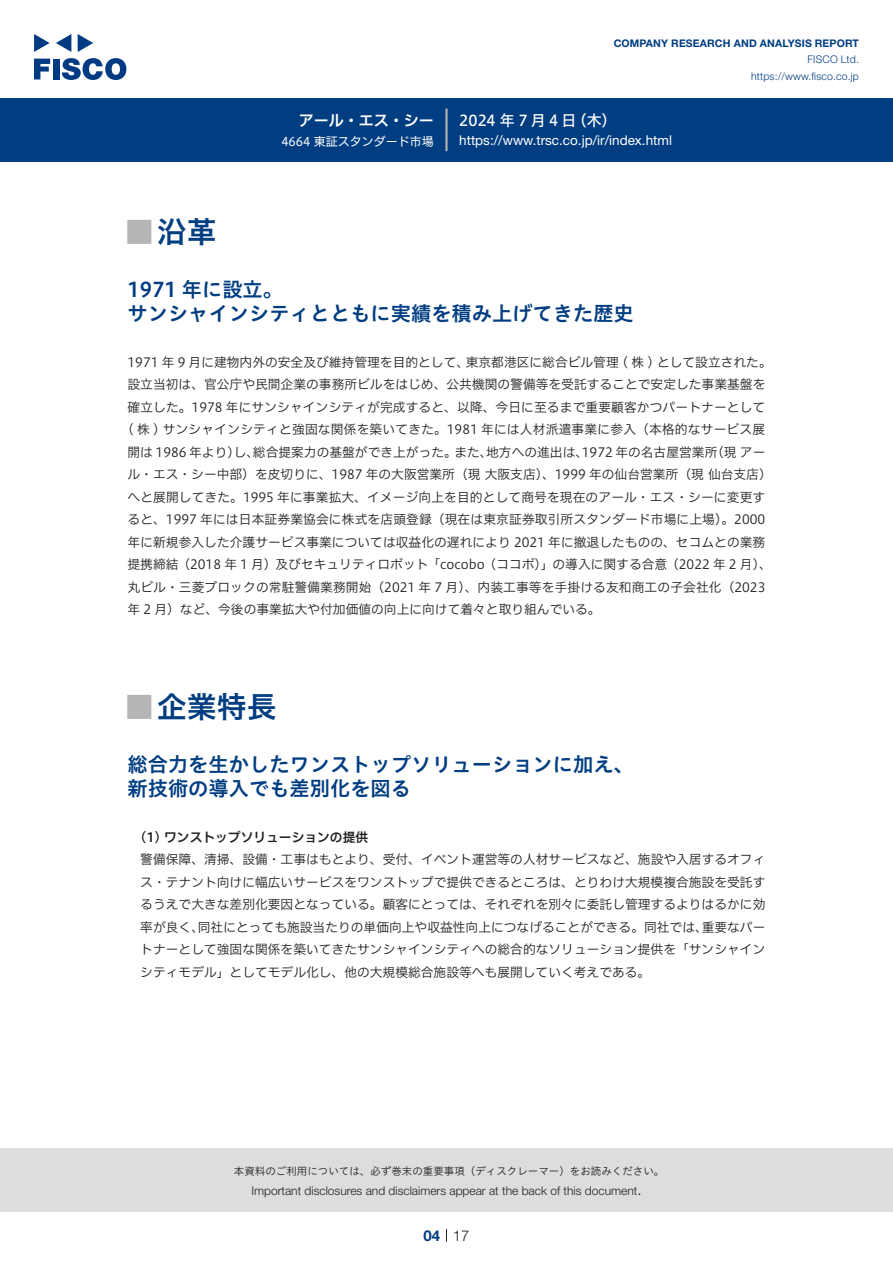
<style>
.page{position:relative;width:893px;height:1263px;background:#fff}
.page>*{position:absolute;margin:0;border:0;box-sizing:border-box;transform-origin:0 0}
.t1{font:30px "Hiragino UD Sans Std N W6";color:#003d81}
.t2{font:24px "Hiragino UD Sans Std N W6";color:#b5b5b6}
.中タイトル{font:20.25px/24px "Hiragino UD Sans Std W6";color:#003d81}
.t3{font:15px "Hiragino UD Sans F Std N W5";letter-spacing:.21em;color:#fff}
.t4{font:15px "Hiragino UD Sans F Std N W6";color:#fff}
.t5{font:300 15px "Helvetica Neue LT Std";color:#231f20}
.t6{font:700 15px "Helvetica Neue LT Std";color:#003d81}
.t7{font:13.5px "Helvetica Neue LT Std";color:#fff}
.本文{font:12.75px/22.5px "Hiragino UD Sans F Std N W3";color:#231f20}
.本文3mm{font:12.75px/22.5px "Hiragino UD Sans F Std N W3";color:#231f20;text-align:right}
.小タイトル3mm{font:12.75px "Hiragino UD Sans F Std N W6";color:#231f20}
.t8{font:300 12px "Helvetica Neue LT Std";color:#231f20}
.t9{font:12px "Hiragino UD Sans F Std N W4";color:#fff}
.t10{font:10.5px "Hiragino UD Sans Std W3";color:#231f20}
.t11{font:700 10.5px "Helvetica Neue LT Std";letter-spacing:.015em;color:#003d81}
.t12{font:300 10.5px/16.5px "Helvetica Neue LT Std";letter-spacing:.015em;color:#003d81;text-align:right}
</style>
<div class="page">
<div style="left:0;top:1148px;width:893px;height:64px;background:#ddd"></div>
<svg style="left:34px;top:59px;width:16px;height:20px"></svg>
<div style="left:53px;top:59px;width:6px;height:20px;background:#003a83"></div>
<svg style="left:62px;top:58px;width:64px;height:22px"></svg>
<svg style="left:34px;top:34px;width:16px;height:18px"></svg>
<svg style="left:78px;top:34px;width:15px;height:18px"></svg>
<svg style="left:56px;top:34px;width:15px;height:18px"></svg>
<div style="left:0;top:98px;width:893px;height:64px;background:#003d81"></div>
<hr style="left:445px;top:109px;width:3px;height:42px;background:#b5b5b6">
<svg style="left:446px;top:1229px;width:1px;height:13px"></svg>
<p class="t4" style="left:299px;top:109px;width:137px">アール・エス・シー</p>
<p class="t9" style="left:281px;top:132px;width:154px">4664 東証スタンダード市場</p>
<p class="t11" style="left:614px;top:37px;width:247px">COMPANY RESEARCH AND ANALYSIS REPORT</p>
<p class="t12" style="left:751px;top:51px;width:109px">FISCO Ltd. https://www.fisco.co j p.</p>
<p class="t3" style="left:459px;top:109px;width:119px">2024年7月4日</p>
<p class="t3" style="left:572px;top:109px;width:46px">（木(</p>
<p class="t7" style="left:459px;top:132px;width:214px">https://www.trsc.co j p. /i r/ index.html</p>
<p class="t1" style="left:157px;top:209px;width:61px">沿革</p>
<p class="t2" style="left:128px;top:213px;width:25px">█</p>
<p class="中タイトル" style="left:128px;top:276px;width:508px">1971 年に設立。<br>サンシャインシティとともに実績を積み上げてきた歴史</p>
<p class="本文" style="left:466px;top:350px;width:307px">東京都港区に総合ビル管理 ( 株 ) として設立された。</p>
<p class="本文" style="left:128px;top:350px;width:343px">1971 年 9 月に建物内外の安全及び維持管理を目的として、</p>
<p class="本文" style="left:128px;top:373px;width:639px">設立当初は、官公庁や民間企業の事務所ビルをはじめ、公共機関の警備等を受託することで安定した事業基盤を</p>
<p class="本文" style="left:128px;top:395px;width:639px">確立した。1978 年にサンシャインシティが完成すると、以降、今日に至るまで重要顧客かつパートナーとして</p>
<p class="本文" style="left:128px;top:418px;width:639px">( 株 ) サンシャインシティと強固な関係を築いてきた。1981 年には人材派遣事業に参入（本格的なサービス展</p>
<p class="本文" style="left:711px;top:440px;width:56px">（現アー</p>
<p class="本文" style="left:253px;top:440px;width:205px">総合提案力の基盤ができ上がった。</p>
<p class="本文" style="left:582px;top:440px;width:137px">1972 年の名古屋営業所</p>
<p class="本文" style="left:128px;top:440px;width:646px">開は 1986 年よりし）、<br>ル・エス・シー中部）を皮切りに、1987 年の大阪営業所（現大阪支店）、1999 年の仙台営業所（現仙台支店(へと展開してきた。1995 年に事業拡大、イメージ向上を目的として商号を現在のアール・エス・シーに変更すると、1997 年には日本証券業協会に株式を店頭登録（現在は東京証券取引所スタンダード市場に上場。( 2000年に新規参入した介護サービス事業については収益化の遅れにより 2021 年に撤退したものの、セコムとの業務提携締結（2018 年 1 月）及びセキュリティロボット「cocobo（ココボ）」の導入に関する合意（2022 年 2 月、(丸ビル・三菱ブロックの常駐警備業務開始（2021 年 7 月）、内装工事等を手掛ける友和商工の子会社化)2023年 2 月）など、今後の事業拡大や付加価値の向上に向けて着々と取り組んでいる。</p>
<p class="本文" style="left:486px;top:440px;width:103px">地方への進出は、</p>
<p class="本文" style="left:454px;top:440px;width:40px">また、</p>
<p class="t1" style="left:157px;top:684px;width:121px">企業特長</p>
<p class="t2" style="left:128px;top:688px;width:25px">█</p>
<p class="中タイトル" style="left:128px;top:751px;width:508px">総合力を生かしたワンストップソリューションに加え、新技術の導入でも差別化を図る</p>
<p class="小タイトル3mm" style="left:140px;top:827px;width:229px">1( ) ワンストップソリューションの提供</p>
<p class="本文3mm" style="left:140px;top:847px;width:627px">警備保障、清掃、設備・工事はもとより、受付、イベント運営等の人材サービスなど、施設や入居するオフィス・テナント向けに幅広いサービスをワンストップで提供できるところは、とりわけ大規模複合施設を受託するうえで大きな差別化要因となっている。顧客にとっては、それぞれを別々に委託し管理するよりはるかに効重要なパー</p>
<p class="本文3mm" style="left:198px;top:915px;width:511px">同社にとっても施設当たりの単価向上や収益性向上につなげることができる。同社では、</p>
<p class="本文3mm" style="left:140px;top:915px;width:627px;text-align:left">率が良く、<br>トナーとして強固な関係を築いてきたサンシャインシティへの総合的なソリューション提供を「サンシャインシティモデル」としてモデル化し、他の大規模総合施設等へも展開していく考えである。</p>
<p class="t10" style="left:234px;top:1163px;width:432px">本資料のご利用については、必ず巻末の重要事項（ディスクレーマー）をお読みください。</p>
<p class="t5" style="left:637px;top:1180px;width:6px">.</p>
<p class="t8" style="left:251px;top:1183px;width:387px">Important disclosures and disclaimers appear at the back of this document</p>
<p class="t6" style="left:423px;top:1226px;width:18px">04</p>
<p class="t5" style="left:453px;top:1226px;width:18px">17</p>
</div>
